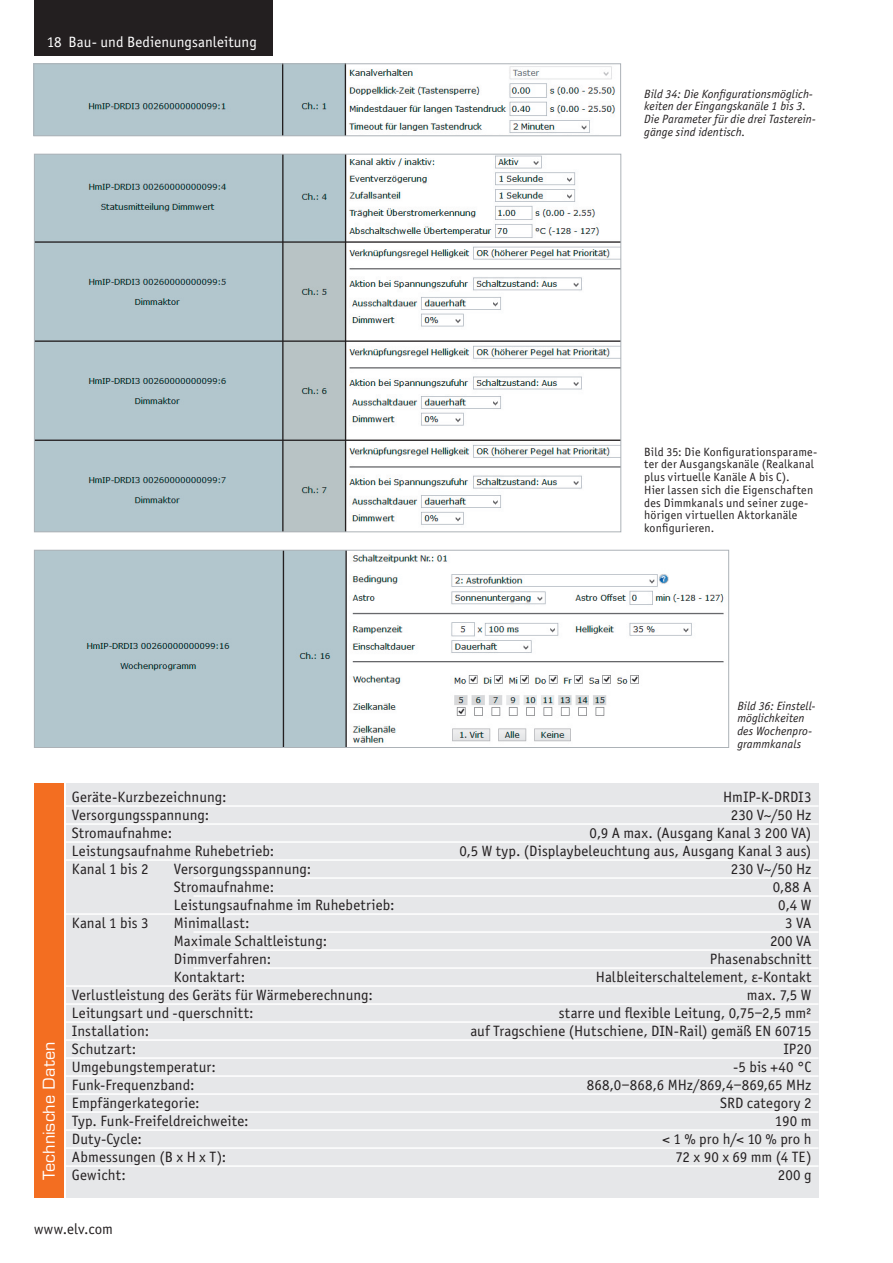
<style>
.page{position:relative;width:893px;height:1263px;background:#fff}
.page>*{position:absolute;margin:0;border:0;box-sizing:border-box;transform-origin:0 0}
.t1{font:16.5px "Eurostile LT Std";color:#fff}
.t2{font:15px "Officina Sans Book ITC";letter-spacing:.005em;color:#231f20}
.t3{font:15px "Officina Sans Book ITC";color:#fff}
.t4{font:12px/12.8px "Officina Sans Book ITC";letter-spacing:.01em;color:#231f20}
.t5{font:italic 12px/12.8px "Officina Sans Book ITC";letter-spacing:.005em;color:#231f20}
</style>
<div class="page">
<div style="left:34px;top:0;width:238px;height:55px;background:#231f20"></div>
<img style="left:35px;top:65px;width:580px;height:69px">
<div style="left:33px;top:63px;width:588px;height:73px;border:1px solid #acb2b7"></div>
<img style="left:36px;top:552px;width:688px;height:194px">
<div style="left:34px;top:550px;width:695px;height:198px;border:1px solid #acb2b7"></div>
<img style="left:36px;top:156px;width:583px;height:374px">
<div style="left:66px;top:784px;width:753px;height:414px;background:#e6e7e9"></div>
<div style="left:34px;top:784px;width:30px;height:414px;background:#f36e21"></div>
<hr style="left:66px;top:805px;width:753px;height:2px;background:#fff">
<hr style="left:66px;top:823px;width:753px;height:2px;background:#fff">
<hr style="left:66px;top:841px;width:753px;height:2px;background:#fff">
<hr style="left:66px;top:859px;width:753px;height:2px;background:#fff">
<hr style="left:194px;top:877px;width:625px;height:2px;background:#fff">
<hr style="left:194px;top:895px;width:625px;height:2px;background:#fff">
<hr style="left:66px;top:913px;width:753px;height:2px;background:#fff">
<hr style="left:194px;top:931px;width:625px;height:2px;background:#fff">
<hr style="left:194px;top:949px;width:625px;height:2px;background:#fff">
<hr style="left:194px;top:967px;width:625px;height:2px;background:#fff">
<hr style="left:66px;top:985px;width:753px;height:2px;background:#fff">
<hr style="left:66px;top:1003px;width:753px;height:2px;background:#fff">
<hr style="left:66px;top:1021px;width:753px;height:2px;background:#fff">
<hr style="left:66px;top:1039px;width:753px;height:2px;background:#fff">
<hr style="left:66px;top:1057px;width:753px;height:2px;background:#fff">
<hr style="left:66px;top:1075px;width:753px;height:2px;background:#fff">
<hr style="left:66px;top:1093px;width:753px;height:2px;background:#fff">
<hr style="left:66px;top:1111px;width:753px;height:2px;background:#fff">
<hr style="left:66px;top:1129px;width:753px;height:2px;background:#fff">
<hr style="left:66px;top:1147px;width:753px;height:2px;background:#fff">
<hr style="left:66px;top:1165px;width:753px;height:2px;background:#fff">
<p class="t3" style="left:47px;top:32px;width:212px">18 Bau- und Bedienungsanleitung</p>
<p class="t5" style="left:644px;top:87px;width:173px">Bild 34: Die Konfigurationsmöglich&shy;keiten der Eingangskanäle 1 bis 3.<br>Die Parameter für die drei Tasterein&shy;gänge sind identisch.</p>
<p class="t4" style="left:644px;top:445px;width:175px">Bild 35: Die Konfigurationsparame&shy;ter der Ausgangskanäle (Realkanal plus virtuelle Kanäle A bis C).<br>Hier lassen sich die Eigenschaften des Dimmkanals und seiner zuge&shy;hörigen virtuellen Aktorkanäle konfigurieren.</p>
<p class="t5" style="left:737px;top:699px;width:80px">Bild 36: Einstell&shy;möglichkeiten des Wochenpro&shy;grammkanals</p>
<p class="t1" style="left:39px;top:1180px;width:140px;rotate:-90deg">Technische Daten</p>
<p class="t2" style="left:72px;top:787px;width:156px">Geräte-Kurzbezeichnung:</p>
<p class="t2" style="left:723px;top:787px;width:90px">HmIP-K-DRDI3</p>
<p class="t2" style="left:72px;top:805px;width:139px">Versorgungsspannung:</p>
<p class="t2" style="left:731px;top:805px;width:82px">230 V~/50 Hz</p>
<p class="t2" style="left:72px;top:823px;width:102px">Stromaufnahme:</p>
<p class="t2" style="left:589px;top:823px;width:223px">0,9 A max. (Ausgang Kanal 3 200 VA)</p>
<p class="t2" style="left:72px;top:841px;width:204px">Leistungsaufnahme Ruhebetrieb:</p>
<p class="t2" style="left:459px;top:841px;width:354px">0,5 W typ. (Displaybeleuchtung aus, Ausgang Kanal 3 aus)</p>
<p class="t2" style="left:72px;top:859px;width:78px">Kanal 1 bis 2</p>
<p class="t2" style="left:174px;top:859px;width:139px">Versorgungsspannung:</p>
<p class="t2" style="left:731px;top:859px;width:82px">230 V~/50 Hz</p>
<p class="t2" style="left:174px;top:877px;width:102px">Stromaufnahme:</p>
<p class="t2" style="left:773px;top:877px;width:40px">0,88 A</p>
<p class="t2" style="left:174px;top:895px;width:222px">Leistungsaufnahme im Ruhebetrieb:</p>
<p class="t2" style="left:778px;top:895px;width:35px">0,4 W</p>
<p class="t2" style="left:72px;top:913px;width:78px">Kanal 1 bis 3</p>
<p class="t2" style="left:174px;top:913px;width:77px">Minimallast:</p>
<p class="t2" style="left:785px;top:913px;width:28px">3 VA</p>
<p class="t2" style="left:174px;top:931px;width:155px">Maximale Schaltleistung:</p>
<p class="t2" style="left:770px;top:931px;width:43px">200 VA</p>
<p class="t2" style="left:174px;top:949px;width:99px">Dimmverfahren:</p>
<p class="t2" style="left:710px;top:949px;width:103px">Phasenabschnitt</p>
<p class="t2" style="left:174px;top:967px;width:73px">Kontaktart:</p>
<p class="t2" style="left:596px;top:967px;width:217px">Halbleiterschaltelement, ε-Kontakt</p>
<p class="t2" style="left:72px;top:985px;width:303px">Verlustleistung des Geräts für Wärmeberechnung:</p>
<p class="t2" style="left:747px;top:985px;width:66px">max. 7,5 W</p>
<p class="t2" style="left:72px;top:1003px;width:183px">Leitungsart und -querschnitt:</p>
<p class="t2" style="left:559px;top:1003px;width:254px">starre und flexible Leitung, 0,75‒2,5 mm²</p>
<p class="t2" style="left:72px;top:1021px;width:79px">Installation:</p>
<p class="t2" style="left:470px;top:1021px;width:343px">auf Tragschiene (Hutschiene, DIN-Rail) gemäß EN 60715</p>
<p class="t2" style="left:72px;top:1039px;width:66px">Schutzart:</p>
<p class="t2" style="left:783px;top:1039px;width:30px">IP20</p>
<p class="t2" style="left:72px;top:1057px;width:145px">Umgebungstemperatur:</p>
<p class="t2" style="left:733px;top:1057px;width:80px">-5 bis +40 °C</p>
<p class="t2" style="left:72px;top:1075px;width:124px">Funk-Frequenzband:</p>
<p class="t2" style="left:587px;top:1075px;width:226px">868,0‒868,6 MHz/869,4‒869,65 MHz</p>
<p class="t2" style="left:72px;top:1093px;width:129px">Empfängerkategorie:</p>
<p class="t2" style="left:720px;top:1093px;width:93px">SRD category 2</p>
<p class="t2" style="left:72px;top:1111px;width:178px">Typ. Funk-Freifeldreichweite:</p>
<p class="t2" style="left:775px;top:1111px;width:38px">190 m</p>
<p class="t2" style="left:72px;top:1129px;width:72px">Duty-Cycle:</p>
<p class="t2" style="left:662px;top:1129px;width:151px">&lt; 1 % pro h/&lt; 10 % pro h</p>
<p class="t2" style="left:72px;top:1147px;width:156px">Abmessungen (B x H x T):</p>
<p class="t2" style="left:675px;top:1147px;width:138px">72 x 90 x 69 mm (4 TE)</p>
<p class="t2" style="left:72px;top:1165px;width:55px">Gewicht:</p>
<p class="t2" style="left:778px;top:1165px;width:35px">200 g</p>
<p class="t2" style="left:34px;top:1219px;width:81px">www.elv.com</p>
</div>
